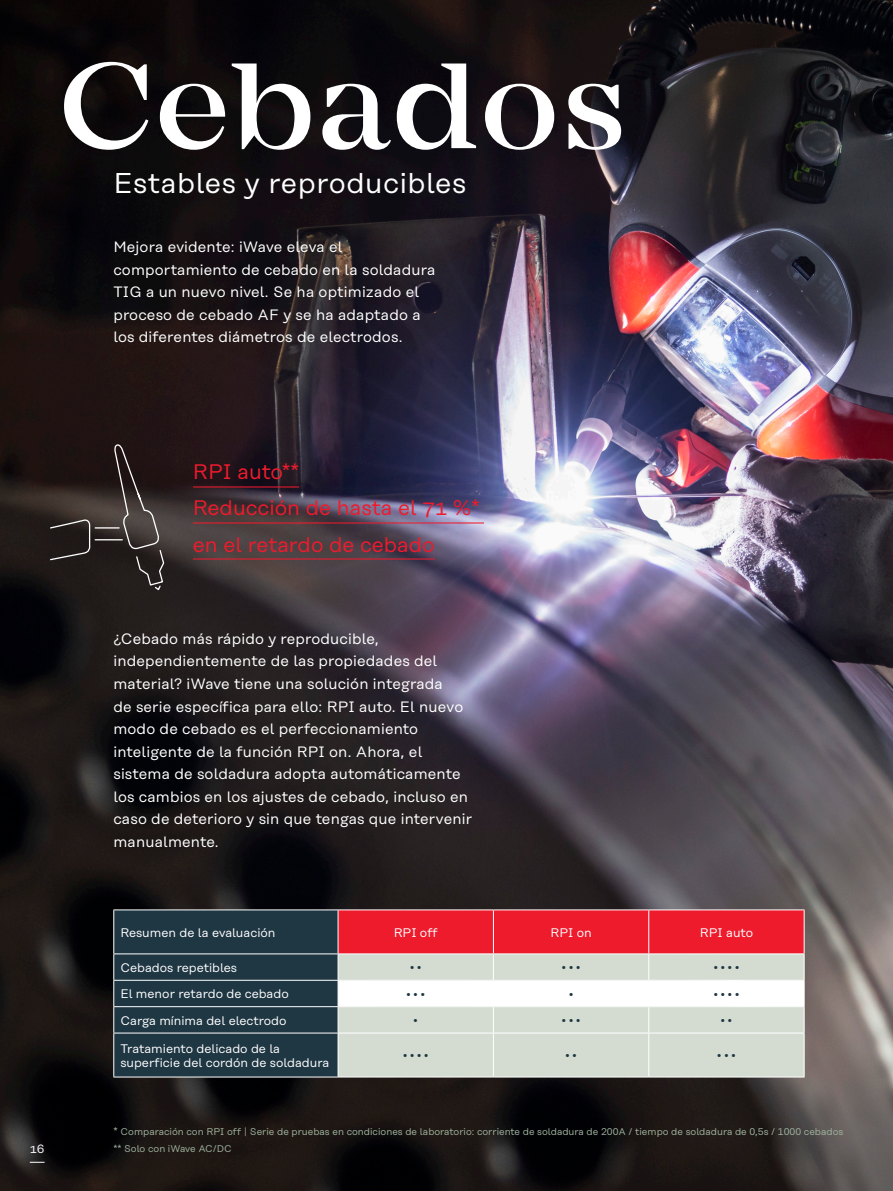
<style>
.page{position:relative;width:893px;height:1191px;background:#fff}
.page>*{position:absolute;margin:0;border:0;box-sizing:border-box;transform-origin:0 0}
.t1{font:500 126.3px "Mirador";letter-spacing:.02em;color:#fff}
.t2{font:28.65px "Rational Text";letter-spacing:.02em;color:#fff}
.t3{font:21px/36px "Rational Text";color:#ee1b2d}
.t4{font:15px/22.5px "Rational Text";letter-spacing:.01em;color:#fff}
.t5{font:12.45px/14.9px "Rational Text";color:#fff}
.t6{font:12px "Rational Text";color:#fff}
.t7{font:10.8px "Rational Text";color:#1f3643}
.t8{font:9.75px/16.5px "Rational Text";color:#9fb39e}
.s1{font-size:10.5px}
</style>
<div class="page">
<img style="left:0;top:0;width:893px;height:1191px">
<svg style="left:49px;top:443px;width:116px;height:148px;background:#322a28"></svg>
<svg style="left:30px;top:1162px;width:15px;height:1px"></svg>
<hr style="left:113px;top:909px;width:225px;height:1px;background:#fff">
<hr style="left:338px;top:909px;width:155px;height:1px;background:#fff">
<hr style="left:493px;top:909px;width:156px;height:1px;background:#fff">
<hr style="left:649px;top:909px;width:155px;height:1px;background:#fff">
<svg style="left:113px;top:910px;width:692px;height:167px;background:#a58a8e"></svg>
<hr style="left:113px;top:1032px;width:225px;height:1px;background:#fff">
<hr style="left:113px;top:1033px;width:1px;height:43px;background:#fff">
<hr style="left:338px;top:1032px;width:155px;height:1px;background:#fff">
<hr style="left:338px;top:1033px;width:1px;height:43px;background:#fff">
<hr style="left:493px;top:1032px;width:156px;height:1px;background:#fff">
<hr style="left:493px;top:1033px;width:1px;height:43px;background:#fff">
<hr style="left:649px;top:1032px;width:155px;height:1px;background:#fff">
<hr style="left:648px;top:1033px;width:1px;height:43px;background:#fff">
<hr style="left:804px;top:1033px;width:1px;height:43px;background:#fff">
<hr style="left:113px;top:1076px;width:225px;height:1px;background:#fff">
<hr style="left:338px;top:1076px;width:155px;height:1px;background:#fff">
<hr style="left:493px;top:1076px;width:156px;height:1px;background:#fff">
<hr style="left:649px;top:1076px;width:155px;height:1px;background:#fff">
<hr style="left:193px;top:486px;width:106px;height:1px;background:#ee1b2d">
<hr style="left:193px;top:522px;width:291px;height:1px;background:#ee1b2d">
<hr style="left:193px;top:558px;width:242px;height:1px;background:#ee1b2d">
<h1 class="t1" style="left:59px;top:32px;width:570px">Cebados</h1>
<h2 class="t2" style="left:113px;top:167px;width:355px">Estables y reproducibles</h2>
<p class="t4" style="left:113px;top:235px;width:323px">Mejora evidente: iWave eleva el comportamiento de cebado en la soldadura TIG a un nuevo nivel. Se ha optimizado el proceso de cebado AF y se ha adaptado a los diferentes diámetros de electrodos.</p>
<p class="t6" style="left:30px;top:1142px;width:16px">16</p>
<h3 class="t3" style="left:193px;top:454px;width:288px">RPI auto**<br>Reducción de hasta el 71 %* en el retardo de cebado</h3>
<p class="t4" style="left:113px;top:627px;width:360px">¿Cebado más rápido y reproducible, independientemente de las propiedades del material? iWave tiene una solución integrada<br>de serie específica para ello: RPI auto. El nuevo modo de cebado es el perfeccionamiento inteligente de la función RPI on. Ahora, el sistema de soldadura adopta automáticamente los cambios en los ajustes de cebado, incluso en caso de deterioro y sin que tengas que intervenir manualmente.</p>
<p class="t5" style="left:120px;top:925px;width:157px">Resumen de la evaluación</p>
<p class="t5" style="left:394px;top:925px;width:46px">RPI off</p>
<p class="t5" style="left:550px;top:925px;width:43px">RPI on</p>
<p class="t5" style="left:700px;top:925px;width:55px">RPI auto</p>
<p class="t5" style="left:120px;top:960px;width:118px">Cebados repetibles</p>
<p class="t7" style="left:410px;top:961px;width:13px">• •</p>
<p class="t7" style="left:562px;top:961px;width:20px">• • •</p>
<p class="t7" style="left:714px;top:961px;width:27px">• • • •</p>
<p class="t5" style="left:120px;top:986px;width:170px">El menor retardo de cebado</p>
<p class="t7" style="left:407px;top:988px;width:20px">• • •</p>
<p class="t7" style="left:569px;top:988px;width:6px">•</p>
<p class="t7" style="left:714px;top:988px;width:27px">• • • •</p>
<p class="t5" style="left:120px;top:1013px;width:168px">Carga mínima del electrodo</p>
<p class="t7" style="left:414px;top:1014px;width:6px">•</p>
<p class="t7" style="left:562px;top:1014px;width:20px">• • •</p>
<p class="t7" style="left:721px;top:1014px;width:13px">• •</p>
<p class="t5" style="left:120px;top:1040px;width:210px">Tratamiento delicado de la superficie del cordón de soldadura</p>
<p class="t7" style="left:403px;top:1049px;width:27px">• • • •</p>
<p class="t7" style="left:565px;top:1049px;width:13px">• •</p>
<p class="t7" style="left:717px;top:1049px;width:20px">• • •</p>
<p class="t8" style="left:113px;top:1123px;width:731px"><span class="s1">*</span> Comparación con RPI off | Serie de pruebas en condiciones de laboratorio: corriente de soldadura de 200A / tiempo de soldadura de 0,5s / 1000 cebados ** Solo con iWave AC/DC</p>
</div>
